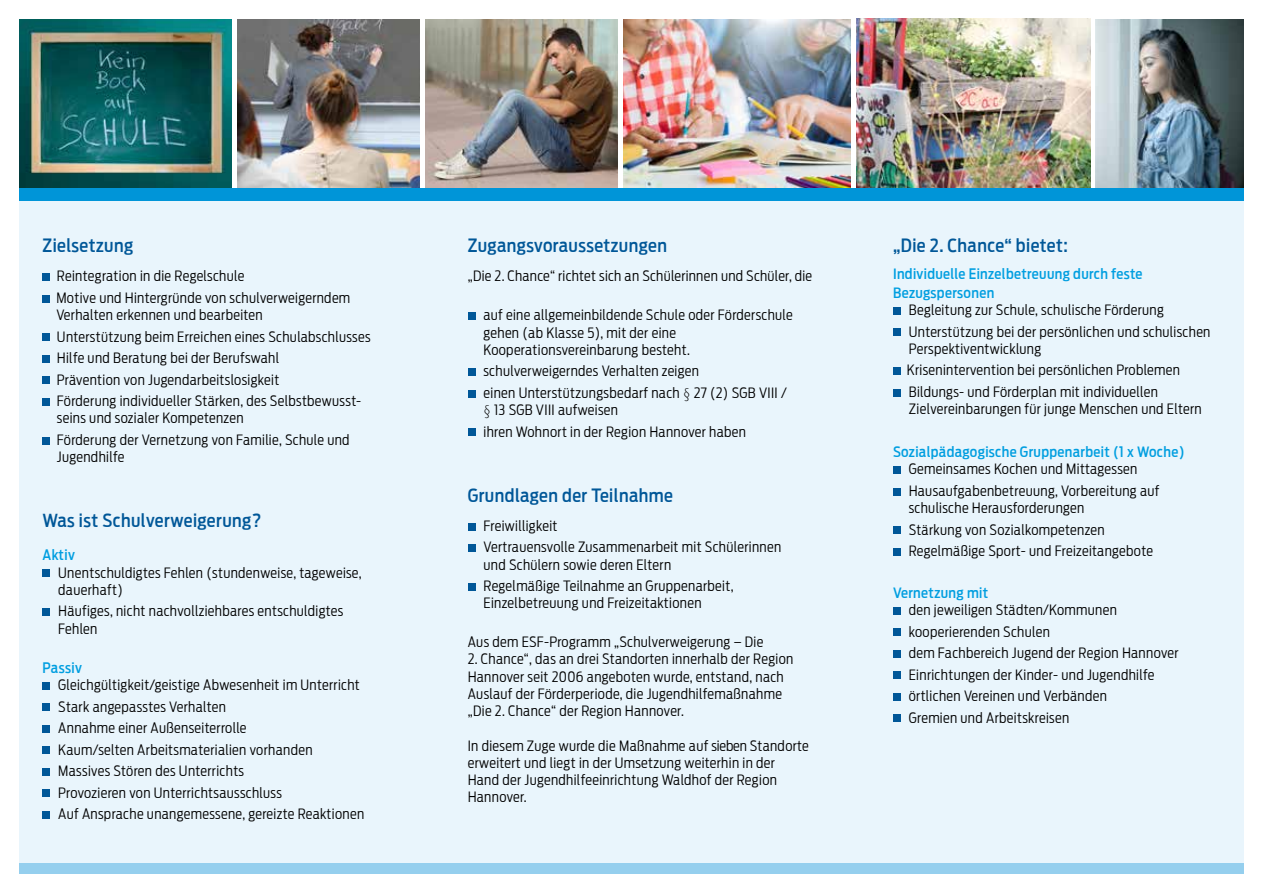
<style>
.page{position:relative;width:1263px;height:893px;background:#fff}
.page>*{position:absolute;margin:0;border:0;box-sizing:border-box;transform-origin:0 0}
.t1{font:500 18px "Antenna Cond";letter-spacing:.025em;color:#005798}
.t2{font:300 14.25px/21.5px "Antenna Cond";letter-spacing:.025em;color:#000}
.t3{font:500 14.25px/18.8px "Antenna Cond";letter-spacing:.025em;color:#009ee0}
.s1{font-family:"Dax"}
</style>
<div class="page">
<div style="left:19px;top:194px;width:1225px;height:680px;background:#e9f5fc"></div>
<img style="left:237px;top:19px;width:183px;height:169px">
<img style="left:425px;top:19px;width:192px;height:169px">
<img style="left:623px;top:19px;width:227px;height:169px">
<img style="left:856px;top:18px;width:234px;height:170px">
<img style="left:1096px;top:19px;width:148px;height:169px">
<img style="left:19px;top:19px;width:213px;height:169px">
<div style="left:19px;top:188px;width:1225px;height:13px;background:#0095d8"></div>
<div style="left:19px;top:864px;width:1225px;height:10px;background:#95cfee"></div>
<svg style="left:43px;top:273px;width:7px;height:8px"></svg>
<svg style="left:43px;top:295px;width:7px;height:7px"></svg>
<svg style="left:43px;top:333px;width:7px;height:8px"></svg>
<svg style="left:43px;top:355px;width:7px;height:8px"></svg>
<svg style="left:43px;top:376px;width:7px;height:8px"></svg>
<svg style="left:43px;top:398px;width:7px;height:8px"></svg>
<svg style="left:43px;top:437px;width:7px;height:7px"></svg>
<svg style="left:43px;top:569px;width:7px;height:8px"></svg>
<svg style="left:43px;top:608px;width:7px;height:8px"></svg>
<svg style="left:43px;top:682px;width:7px;height:8px"></svg>
<svg style="left:43px;top:703px;width:7px;height:8px"></svg>
<svg style="left:43px;top:725px;width:7px;height:8px"></svg>
<svg style="left:43px;top:746px;width:7px;height:8px"></svg>
<svg style="left:43px;top:768px;width:7px;height:8px"></svg>
<svg style="left:43px;top:789px;width:7px;height:8px"></svg>
<svg style="left:43px;top:811px;width:7px;height:8px"></svg>
<svg style="left:468px;top:312px;width:7px;height:8px"></svg>
<svg style="left:468px;top:368px;width:7px;height:8px"></svg>
<svg style="left:468px;top:390px;width:7px;height:7px"></svg>
<svg style="left:468px;top:428px;width:7px;height:8px"></svg>
<svg style="left:468px;top:523px;width:7px;height:7px"></svg>
<svg style="left:468px;top:544px;width:7px;height:8px"></svg>
<svg style="left:468px;top:583px;width:7px;height:8px"></svg>
<svg style="left:893px;top:307px;width:8px;height:8px"></svg>
<svg style="left:893px;top:328px;width:8px;height:8px"></svg>
<svg style="left:893px;top:367px;width:8px;height:8px"></svg>
<svg style="left:893px;top:389px;width:8px;height:7px"></svg>
<svg style="left:893px;top:466px;width:8px;height:8px"></svg>
<svg style="left:893px;top:488px;width:8px;height:7px"></svg>
<svg style="left:893px;top:527px;width:8px;height:7px"></svg>
<svg style="left:893px;top:548px;width:8px;height:8px"></svg>
<svg style="left:893px;top:607px;width:8px;height:8px"></svg>
<svg style="left:893px;top:628px;width:8px;height:8px"></svg>
<svg style="left:893px;top:650px;width:8px;height:8px"></svg>
<svg style="left:893px;top:671px;width:8px;height:8px"></svg>
<svg style="left:893px;top:693px;width:8px;height:8px"></svg>
<svg style="left:893px;top:714px;width:8px;height:8px"></svg>
<p class="t1" style="left:43px;top:235px;width:92px">Zielsetzung</p>
<p class="t2" style="left:56px;top:265px;width:295px">Reintegration in die Regelschule<br>Motive und Hintergründe von schulverweigerndem</p>
<p class="t2" style="left:56px;top:304px;width:316px">Verhalten erkennen und bearbeiten<br>Unterstützung beim Erreichen eines Schulabschlusses Hilfe und Beratung bei der Berufswahl<br>Prävention von Jugendarbeitslosigkeit<br>Förderung individueller Stärken, des Selbstbewusst-</p>
<p class="t2" style="left:57px;top:407px;width:294px">seins und sozialer Kompetenzen<br>Förderung der Vernetzung von Familie, Schule und</p>
<p class="t2" style="left:57px;top:446px;width:69px">Jugendhilfe</p>
<p class="t1" style="left:43px;top:510px;width:220px">Was ist Schulverweigerung?</p>
<p class="t3" style="left:43px;top:546px;width:34px">Aktiv</p>
<p class="t2" style="left:58px;top:564px;width:305px;line-height:17.2px">Unentschuldigtes Fehlen (stundenweise, tageweise, dauerhaft)</p>
<p class="t2" style="left:58px;top:602px;width:287px;line-height:17.2px">Häufiges, nicht nachvollziehbares entschuldigtes<br>Fehlen</p>
<p class="t3" style="left:43px;top:658px;width:41px">Passiv</p>
<p class="t2" style="left:58px;top:674px;width:307px">Gleichgültigkeit/geistige Abwesenheit im Unterricht Stark angepasstes Verhalten<br>Annahme einer Außenseiterrolle<br>Kaum/selten Arbeitsmaterialien vorhanden Massives Stören des Unterrichts<br>Provozieren von Unterrichtsausschluss<br>Auf Ansprache unangemessene, gereizte Reaktionen</p>
<p class="t1" style="left:468px;top:235px;width:201px">Zugangsvoraussetzungen</p>
<p class="t2" style="left:468px;top:265px;width:346px">„Die 2. Chance“ richtet sich an Schülerinnen und Schüler, die</p>
<p class="t2" style="left:483px;top:307px;width:311px;line-height:17.2px">auf eine allgemeinbildende Schule oder Förderschule gehen (ab Klasse 5), mit der eine<br>Kooperationsvereinbarung besteht.</p>
<p class="t2" style="left:483px;top:360px;width:305px">schulverweigerndes Verhalten zeigen<br>einen Unterstützungsbedarf nach <span class="s1">§</span> 27 (2) SGB VIII /</p>
<p class="t2" style="left:483px;top:399px;width:264px"><span class="s1">§</span> 13 SGB VIII aufweisen<br>ihren Wohnort in der Region Hannover haben</p>
<p class="t1" style="left:468px;top:484px;width:207px">Grundlagen der Teilnahme</p>
<p class="t2" style="left:483px;top:515px;width:299px">Freiwilligkeit<br>Vertrauensvolle Zusammenarbeit mit Schülerinnen</p>
<p class="t2" style="left:483px;top:554px;width:252px">und Schülern sowie deren Eltern<br>Regelmäßige Teilnahme an Gruppenarbeit,</p>
<p class="t2" style="left:483px;top:592px;width:220px">Einzelbetreuung und Freizeitaktionen</p>
<p class="t2" style="left:468px;top:631px;width:297px">Aus dem ESF-Programm „Schulverweigerung – Die</p>
<p class="t2" style="left:468px;top:651px;width:327px;line-height:17.2px">2. Chance“, das an drei Standorten innerhalb der Region Hannover seit 2006 angeboten wurde, entstand, nach Auslauf der Förderperiode, die Jugendhilfemaßnahme „Die 2. Chance“ der Region Hannover.</p>
<p class="t2" style="left:468px;top:737px;width:343px;line-height:17.2px">In diesem Zuge wurde die Maßnahme auf sieben Standorte erweitert und liegt in der Umsetzung weiterhin in der Hand der Jugendhilfeeinrichtung Waldhof der Region Hannover.</p>
<p class="t1" style="left:893px;top:235px;width:176px">„Die 2. Chance“ bietet:</p>
<p class="t3" style="left:893px;top:264px;width:251px">Individuelle Einzelbetreuung durch feste<br>Bezugspersonen</p>
<p class="t2" style="left:909px;top:299px;width:303px">Begleitung zur Schule, schulische Förderung<br>Unterstützung bei der persönlichen und schulischen</p>
<p class="t2" style="left:907px;top:338px;width:275px">Perspektiventwicklung<br>Krisenintervention bei persönlichen Problemen<br>Bildungs- und Förderplan mit individuellen</p>
<p class="t2" style="left:909px;top:398px;width:294px">Zielvereinbarungen für junge Menschen und Eltern</p>
<p class="t3" style="left:893px;top:443px;width:293px">Sozialpädagogische Gruppenarbeit (1 x Woche)</p>
<p class="t2" style="left:909px;top:458px;width:252px">Gemeinsames Kochen und Mittagessen<br>Hausaufgabenbetreuung, Vorbereitung auf</p>
<p class="t2" style="left:909px;top:497px;width:246px">schulische Herausforderungen<br>Stärkung von Sozialkompetenzen<br>Regelmäßige Sport- und Freizeitangebote</p>
<p class="t3" style="left:893px;top:583px;width:97px">Vernetzung mit</p>
<p class="t2" style="left:909px;top:599px;width:271px">den jeweiligen Städten/Kommunen kooperierenden Schulen<br>dem Fachbereich Jugend der Region Hannover Einrichtungen der Kinder- und Jugendhilfe örtlichen Vereinen und Verbänden<br>Gremien und Arbeitskreisen</p>
</div>
